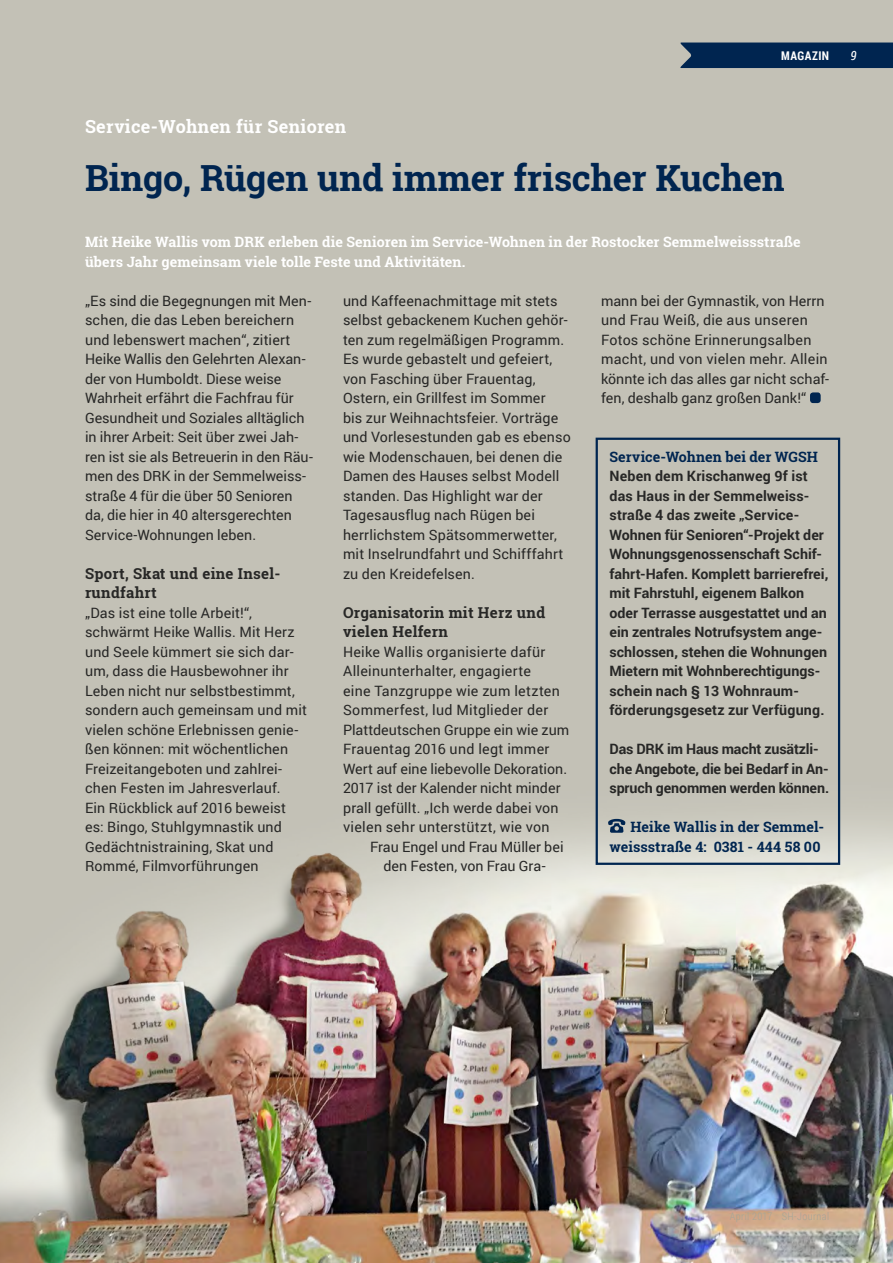
<style>
.page{position:relative;width:893px;height:1263px;background:#c3c1b6}
.page>*{position:absolute;margin:0;border:0;box-sizing:border-box;transform-origin:0 0}
.t1{font:700 36px "Roboto Slab";letter-spacing:-.01em;color:#002550}
.t2{font:700 18px "Roboto Slab";letter-spacing:.02em;color:#fff}
.t3{font:700 15px/19.5px "Roboto Slab";letter-spacing:.02em;color:#272726}
.t4{font:14.25px/19.5px "Roboto";letter-spacing:.01em;color:#272726}
.t5{font:700 14.25px/19.5px "Roboto";color:#272726}
.t6{font:700 14.25px/19.5px "Roboto Slab";letter-spacing:.005em;color:#fff}
.t7{font:700 14.25px/19.5px "Roboto Slab";letter-spacing:.005em;color:#002550;text-align:right}
.t8{font:italic 12.75px "Roboto Condensed";color:#fff}
.t9{font:700 12px "Roboto Condensed";letter-spacing:.035em;color:#fff}
.t10{font:300 10.5px "Roboto Condensed";letter-spacing:.035em;color:#a7a597}
</style>
<div class="page">
<img style="left:0;top:782px;width:893px;height:481px">
<div style="left:596px;top:438px;width:244px;height:427px;border:2px solid #002550"></div>
<div style="left:810px;top:392px;width:11px;height:11px;background:#002550;border-radius:3px"></div>
<svg style="left:608px;top:819px;width:17px;height:14px"></svg>
<div style="left:680px;top:43px;width:213px;height:25px;background:#002550"></div>
<p class="t9" style="left:781px;top:47px;width:50px">MAGAZIN</p>
<p class="t8" style="left:850px;top:47px;width:8px">9</p>
<p class="t2" style="left:85px;top:114px;width:263px">Service-Wohnen für Senioren</p>
<h1 class="t1" style="left:85px;top:154px;width:701px">Bingo, Rügen und immer frischer Kuchen</h1>
<p class="t6" style="left:85px;top:232px;width:717px">Mit Heike Wallis vom DRK erleben die Senioren im Service-Wohnen in der Rostocker Semmelweissstraße übers Jahr gemeinsam viele tolle Feste und Aktivitäten.</p>
<p class="t4" style="left:601px;top:290px;width:229px">mann bei der Gymnastik, von Herrn und Frau Weiß, die aus unseren<br>Fotos schöne Erinnerungsalben macht, und von vielen mehr. Allein könnte ich das alles gar nicht schaf&shy;fen, deshalb ganz großen Dank!“</p>
<p class="t4" style="left:343px;top:290px;width:229px">und Kaffeenachmittage mit stets selbst gebackenem Kuchen gehör&shy;ten zum regelmäßigen Programm.<br>Es wurde gebastelt und gefeiert, von Fasching über Frauentag,<br>Ostern, ein Grillfest im Sommer<br>bis zur Weihnachtsfeier. Vorträge und Vorlesestunden gab es ebenso wie Modenschauen, bei denen die<br>Damen des Hauses selbst Modell standen. Das Highlight war der<br>Tagesausflug nach Rügen bei herrlichstem Spätsommerwetter, mit Inselrundfahrt und Schifffahrt zu den Kreidefelsen.</p>
<p class="t3" style="left:343px;top:602px;width:204px">Organisatorin mit Herz und vielen Helfern</p>
<p class="t4" style="left:343px;top:641px;width:228px">Heike Wallis organisierte dafür Alleinunterhalter, engagierte<br>eine Tanzgruppe wie zum letzten Sommerfest, lud Mitglieder der Plattdeutschen Gruppe ein wie zum Frauentag 2016 und legt immer Wert auf eine liebevolle Dekoration.<br>2017 ist der Kalender nicht minder prall gefüllt. „Ich werde dabei von vielen sehr unterstützt, wie von</p>
<p class="t4" style="left:370px;top:836px;width:195px;text-align:center">Frau Engel und Frau Müller bei den Festen, von Frau Gra-</p>
<p class="t4" style="left:85px;top:290px;width:229px">„Es sind die Begegnungen mit Men&shy;schen, die das Leben bereichern und lebenswert machen“, zitiert Heike Wallis den Gelehrten Alexan&shy;der von Humboldt. Diese weise Wahrheit erfährt die Fachfrau für Gesundheit und Soziales alltäglich in ihrer Arbeit: Seit über zwei Jah&shy;ren ist sie als Betreuerin in den Räu&shy;men des DRK in der Semmelweiss&shy;straße 4 für die über 50 Senioren da, die hier in 40 altersgerechten Service-Wohnungen leben.</p>
<p class="t3" style="left:85px;top:563px;width:197px">Sport, Skat und eine Insel&shy;rundfahrt</p>
<p class="t4" style="left:85px;top:602px;width:223px">„Das ist eine tolle Arbeit!“, schwärmt Heike Wallis. Mit Herz und Seele kümmert sie sich dar&shy;um, dass die Hausbewohner ihr<br>Leben nicht nur selbstbestimmt, sondern auch gemeinsam und mit vielen schöne Erlebnissen genie&shy;ßen können: mit wöchentlichen<br>Freizeitangeboten und zahlrei&shy;chen Festen im Jahresverlauf.<br>Ein Rückblick auf 2016 beweist es: Bingo, Stuhlgymnastik und<br>Gedächtnistraining, Skat und<br>Rommé, Filmvorführungen</p>
<p class="t7" style="left:609px;top:446px;width:210px">Service-Wohnen bei der WGSH</p>
<p class="t5" style="left:609px;top:466px;width:220px">Neben dem Krischanweg 9f ist das Haus in der Semmelweiss&shy;straße 4 das zweite „Service-<br>Wohnen für Senioren“-Projekt der<br>Wohnungsgenossenschaft Schif&shy;fahrt-Hafen. Komplett barrierefrei, mit Fahrstuhl, eigenem Balkon oder Terrasse ausgestattet und an ein zentrales Notrufsystem ange&shy;schlossen, stehen die Wohnungen<br>Mietern mit Wohnberechtigungs&shy;schein nach § 13 Wohnraum&shy;förderungsgesetz zur Verfügung.</p>
<p class="t5" style="left:609px;top:739px;width:221px">Das DRK im Haus macht zusätzli&shy;che Angebote, die bei Bedarf in An&shy;spruch genommen werden können.</p>
<p class="t7" style="left:609px;top:817px;width:216px">Heike Wallis in der Semmel&shy;weissstraße 4: 0381 - 444 58 00</p>
<p class="t10" style="left:730px;top:1209px;width:101px">April 2017 SH-Journal</p>
</div>
